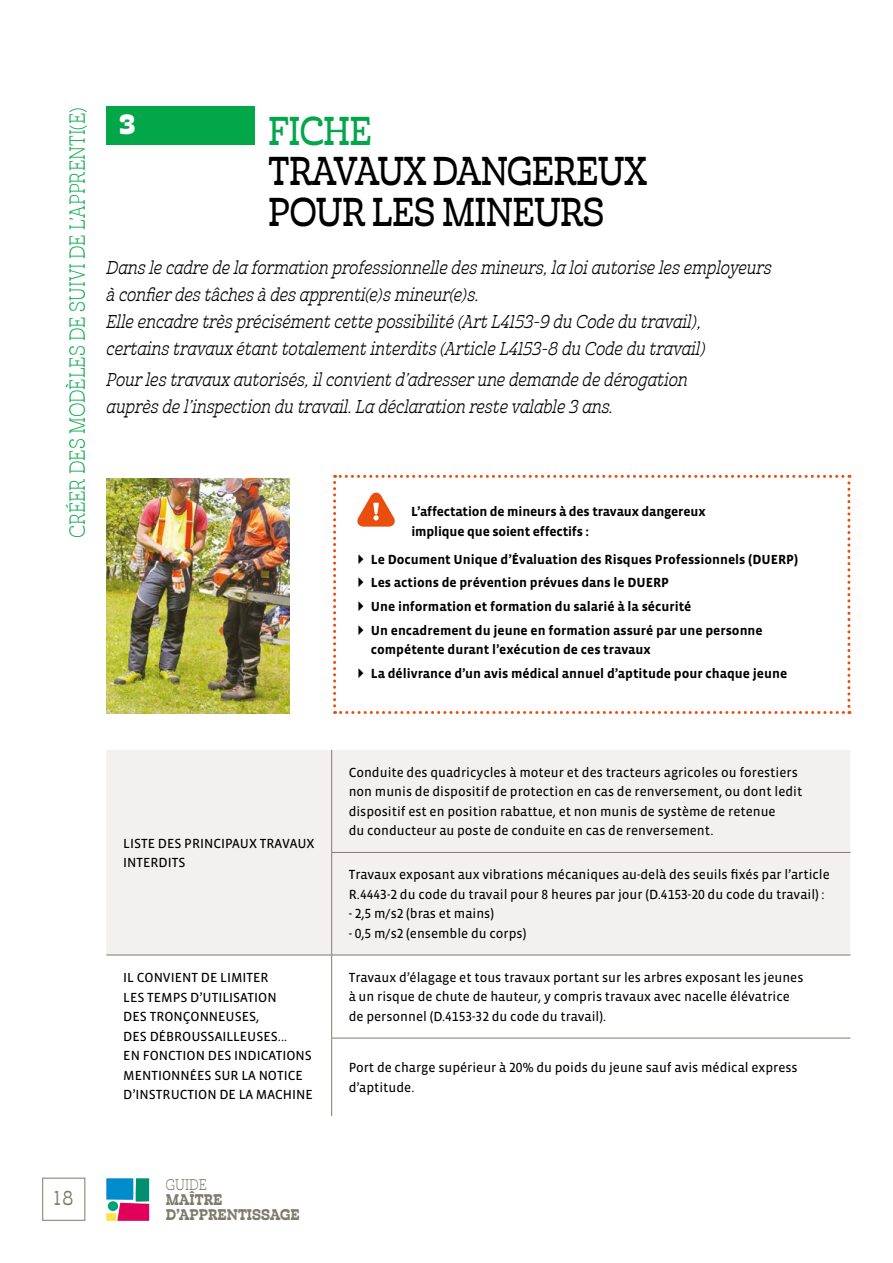
<style>
.page{position:relative;width:893px;height:1263px;background:#fff}
.page>*{position:absolute;margin:0;border:0;box-sizing:border-box;transform-origin:0 0}
.t1{font:39px/40.5px "Cabrito Inv Con Dem";letter-spacing:-.02em;color:#000}
.t2{font:39px "Cabrito Inv Con Dem";letter-spacing:-.02em;color:#04a64a}
.t3{font:27px "Cabrito Inv Nor Bla";color:#fff}
.t4{font:21px "Cabrito Inv Con Lig";color:#04a64a}
.t5{font:19.5px "Cabrito Inv Con Med";color:#7e7a6c}
.t6{font:18px/27px "Cabrito Inv Con Reg It";color:#000}
.t7{font:15px/15px "Cabrito Inv Con Ex B";color:#7e7a6c}
.t8{font:15px "Cabrito Inv Con Boo";color:#7e7a6c}
.t9{font:13.5px/19.5px "Vista Sans Reg";color:#000}
.t10{font:700 13.5px/23.7px "Vista Sans";color:#000}
.s1{font-family:"Vista Sans Alt Reg"}
</style>
<div class="page">
<svg style="left:106px;top:1178px;width:43px;height:43px;background:#75779b"></svg>
<div style="left:108px;top:1201px;width:10px;height:10px;background:#00a47a;border-radius:50%"></div>
<div style="left:106px;top:106px;width:149px;height:39px;background:#04a64a"></div>
<div style="left:106px;top:750px;width:744px;height:205px;background:#f3f1f0"></div>
<svg style="left:332px;top:956px;width:518px;height:160px"></svg>
<hr style="left:331px;top:750px;width:1px;height:102px;background:#7e7a6c">
<hr style="left:331px;top:852px;width:519px;height:1px;background:#7e7a6c">
<hr style="left:331px;top:853px;width:1px;height:102px;background:#7e7a6c">
<hr style="left:106px;top:955px;width:226px;height:1px;background:#7e7a6c">
<hr style="left:332px;top:955px;width:518px;height:1px;background:#7e7a6c">
<hr style="left:331px;top:955px;width:1px;height:83px;background:#7e7a6c">
<hr style="left:331px;top:1038px;width:519px;height:1px;background:#7e7a6c">
<hr style="left:331px;top:1038px;width:1px;height:78px;background:#7e7a6c">
<img style="left:106px;top:478px;width:183px;height:236px">
<div style="left:43px;top:1178px;width:42px;height:42px;border:1px solid #7e7a6c"></div>
<svg style="left:333px;top:475px;width:517px;height:239px"></svg>
<h3 class="t4" style="left:65px;top:538px;width:433px;rotate:-90deg">CRÉER DES MODÈLES DE SUIVI DE L’APPRENTI(E)</h3>
<h2 class="t3" style="left:119px;top:106px;width:18px">3</h2>
<h1 class="t2" style="left:268px;top:107px;width:105px">FICHE</h1>
<h1 class="t1" style="left:268px;top:152px;width:380px">TRAVAUX DANGEREUX<br>POUR LES MINEURS</h1>
<p class="t6" style="left:106px;top:254px;width:667px">Dans le cadre de la formation professionnelle des mineurs, la loi autorise les employeurs à confier des tâches à des apprenti(e)s mineur(e)s.<br>Elle encadre très précisément cette possibilité (Art L4153-9 du Code du travail),<br>certains travaux étant totalement interdits (Article L4153-8 du Code du travail)</p>
<h3 class="t6" style="left:106px;top:367px;width:583px">Pour les travaux autorisés, il convient d’adresser une demande de dérogation auprès de l’inspection du travail. La déclaration reste valable 3 ans.</h3>
<p class="t10" style="left:411px;top:502px;width:296px;line-height:19.5px">L’affectation de mineurs à des travaux dangereux implique que soient effectifs :</p>
<p class="t10" style="left:371px;top:547px;width:429px">Le Document Unique d’Évaluation des Risques Professionnels (DUERP)<br>Les actions de prévention prévues dans le DUERP<br>Une information et formation du salarié à la sécurité<br>Un encadrement du jeune en formation assuré par une personne</p>
<p class="t10" style="left:371px;top:638px;width:418px">compétente durant l’exécution de ces travaux<br>La délivrance d’un avis médical annuel d’aptitude pour chaque jeune</p>
<h3 class="t5" style="left:54px;top:1186px;width:20px">18</h3>
<p class="t9" style="left:123px;top:834px;width:193px">LISTE DES PRINCIPAUX TRAVAUX<br>INTERDITS</p>
<p class="t9" style="left:349px;top:763px;width:455px">Conduite des quadricycles à moteur et des tracteurs agricoles ou forestiers non munis de dispositif de protection en cas de renversement, ou dont ledit dispositif est en position rabattue, et non munis de système de retenue<br>du conducteur au poste de conduite en cas de renversement.</p>
<p class="t9" style="left:349px;top:865px;width:483px">Travaux exposant aux vibrations mécaniques au-delà des seuils fixés par l’article<br>R.<span class="s1">4443-2</span> du code du travail pour <span class="s1">8</span> heures par jour (D.<span class="s1">4153-20</span> du code du travail) :</p>
<p class="t9" style="left:349px;top:904px;width:147px">- <span class="s1">2,5</span> m/s<span class="s1">2</span> (bras et mains)</p>
<p class="t9" style="left:349px;top:924px;width:179px">- <span class="s1">0,5</span> m/s<span class="s1">2</span> (ensemble du corps)</p>
<p class="t9" style="left:123px;top:968px;width:191px">IL CONVIENT DE LIMITER<br>LES TEMPS D’UTILISATION<br>DES TRONÇONNEUSES,<br>DES DÉBROUSSAILLEUSES...<br>EN FONCTION DES INDICATIONS<br>MENTIONNÉES SUR LA NOTICE<br>D’INSTRUCTION DE LA MACHINE</p>
<p class="t9" style="left:349px;top:968px;width:456px">Travaux d’élagage et tous travaux portant sur les arbres exposant les jeunes à un risque de chute de hauteur, y compris travaux avec nacelle élévatrice de personnel (D.<span class="s1">4153-32</span> du code du travail).</p>
<p class="t9" style="left:349px;top:1058px;width:450px">Port de charge supérieur à <span class="s1">20</span>% du poids du jeune sauf avis médical express d’aptitude.</p>
<p class="t8" style="left:166px;top:1176px;width:43px">GUIDE</p>
<p class="t7" style="left:166px;top:1193px;width:135px">MAÎTRE<br>D’APPRENTISSAGE</p>
</div>
